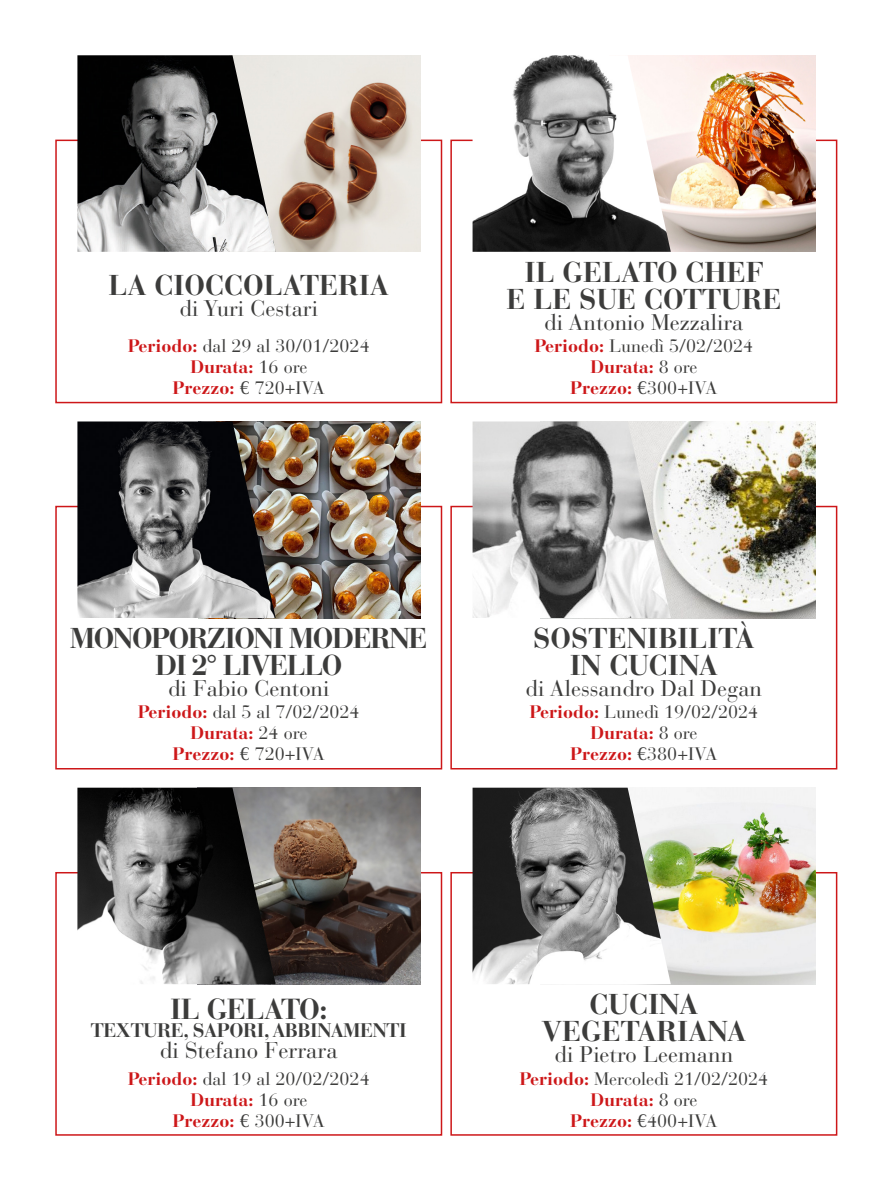
<style>
.page{position:relative;width:893px;height:1191px;background:#fff}
.page>*{position:absolute;margin:0;border:0;box-sizing:border-box;transform-origin:0 0}
.t1{font:700 28.8px "Bauer Bodoni Std";letter-spacing:-.02em;color:#3c3c3b}
.t2{font:700 28.5px/27px "Bauer Bodoni Std";color:#3c3c3b;text-align:center}
.t3{font:700 28.5px/27px "Bauer Bodoni Std";letter-spacing:-.05em;color:#3c3c3b;text-align:center}
.t4{font:22.65px "Bauer Bodoni Std";color:#3c3c3b}
.t5{font:22.5px "Bauer Bodoni Std";color:#3c3c3b}
.t6{font:700 19.5px "Bauer Bodoni Std";letter-spacing:-.02em;color:#3c3c3b}
.t7{font:18px/21px "Bauer Bodoni Std";color:#3c3c3b;text-align:center}
.s1{font-weight:700;color:#cd1719}
</style>
<div class="page">
<div style="left:55px;top:140px;width:387px;height:263px;border:2px solid #cd1719"></div>
<div style="left:55px;top:506px;width:387px;height:263px;border:2px solid #cd1719"></div>
<div style="left:55px;top:872px;width:387px;height:263px;border:2px solid #cd1719"></div>
<img style="left:276px;top:55px;width:144px;height:197px">
<img style="left:77px;top:55px;width:199px;height:197px">
<img style="left:276px;top:787px;width:144px;height:197px">
<img style="left:77px;top:787px;width:199px;height:197px">
<div style="left:450px;top:140px;width:387px;height:263px;border:2px solid #cd1719"></div>
<div style="left:450px;top:506px;width:387px;height:263px;border:2px solid #cd1719"></div>
<div style="left:450px;top:872px;width:387px;height:263px;border:2px solid #cd1719"></div>
<img style="left:671px;top:55px;width:144px;height:197px">
<img style="left:473px;top:55px;width:198px;height:197px">
<img style="left:671px;top:787px;width:144px;height:197px">
<img style="left:473px;top:787px;width:198px;height:197px">
<img style="left:276px;top:421px;width:144px;height:197px">
<img style="left:77px;top:421px;width:199px;height:197px">
<img style="left:671px;top:421px;width:144px;height:197px">
<img style="left:473px;top:421px;width:198px;height:197px">
<h2 class="t2" style="left:109px;top:272px;width:282px">LA CIOCCOLATERIA</h2>
<p class="t5" style="left:180px;top:295px;width:140px">di Yuri Cestari</p>
<p class="t7" style="left:128px;top:336px;width:243px"><span class="s1">Periodo:</span> dal 29 al 30/01/2024<br><span class="s1">Durata:</span> 16 ore<br><span class="s1">Prezzo:</span> € 720+IVA</p>
<h2 class="t2" style="left:506px;top:258px;width:276px">IL GELATO CHEF<br>E LE SUE COTTURE</h2>
<p class="t5" style="left:544px;top:309px;width:201px">di Antonio Mezzalira</p>
<p class="t7" style="left:534px;top:336px;width:220px"><span class="s1">Periodo:</span> Lunedì 5/02/2024<br><span class="s1">Durata:</span> 8 ore<br><span class="s1">Prezzo:</span> €300+IVA</p>
<h2 class="t3" style="left:70px;top:625px;width:359px">MONOPORZIONI MODERNE<br>DI 2° LIVELLO</h2>
<p class="t5" style="left:168px;top:675px;width:163px">di Fabio Centoni</p>
<p class="t7" style="left:138px;top:702px;width:223px"><span class="s1">Periodo:</span> dal 5 al 7/02/2024<br><span class="s1">Durata:</span> 24 ore<br><span class="s1">Prezzo:</span> € 720+IVA</p>
<h2 class="t2" style="left:533px;top:625px;width:223px">SOSTENIBILITÀ<br>IN CUCINA</h2>
<p class="t5" style="left:526px;top:675px;width:238px">di Alessandro Dal Degan</p>
<p class="t7" style="left:529px;top:702px;width:230px"><span class="s1">Periodo:</span> Lunedì 19/02/2024<br><span class="s1">Durata:</span> 8 ore<br><span class="s1">Prezzo:</span> €380+IVA</p>
<h1 class="t1" style="left:170px;top:991px;width:159px">IL GELATO:</h1>
<p class="t6" style="left:91px;top:1018px;width:318px">TEXTURE, SAPORI, ABBINAMENTI</p>
<p class="t4" style="left:160px;top:1036px;width:180px">di Stefano Ferrara</p>
<p class="t7" style="left:128px;top:1068px;width:243px"><span class="s1">Periodo:</span> dal 19 al 20/02/2024<br><span class="s1">Durata:</span> 16 ore<br><span class="s1">Prezzo:</span> € 300+IVA</p>
<h2 class="t2" style="left:541px;top:991px;width:206px">CUCINA<br>VEGETARIANA</h2>
<p class="t5" style="left:555px;top:1041px;width:180px">di Pietro Leemann</p>
<p class="t7" style="left:520px;top:1068px;width:250px"><span class="s1">Periodo:</span> Mercoledì 21/02/2024<br><span class="s1">Durata:</span> 8 ore<br><span class="s1">Prezzo:</span> €400+IVA</p>
</div>
